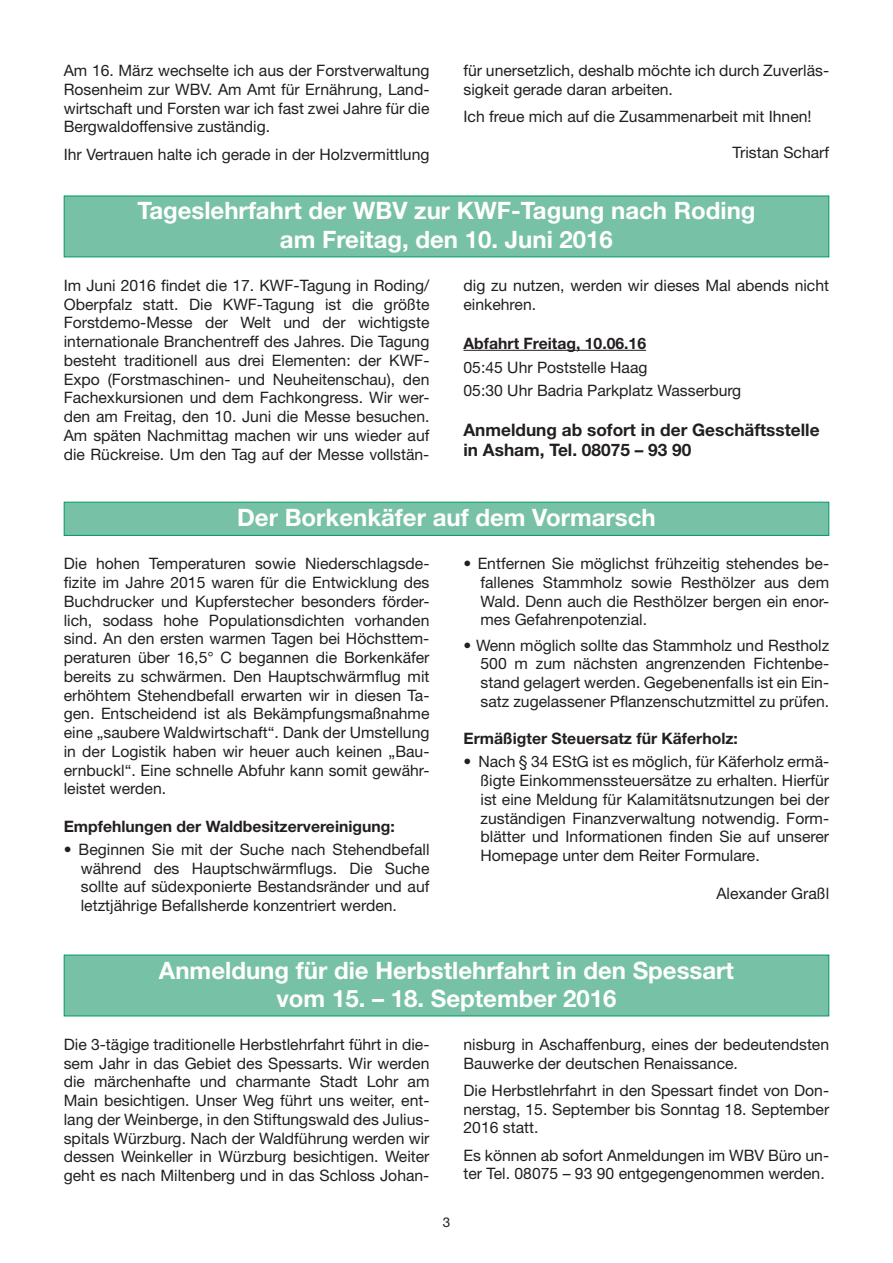
<style>
.page{position:relative;width:893px;height:1263px;background:#fff}
.page>*{position:absolute;margin:0;border:0;box-sizing:border-box;transform-origin:0 0}
.t1{font:700 24px/28.8px "Helvetica Neue";color:#fff;text-align:center}
.t2{font:700 17.25px/20.2px "Helvetica Neue";color:#231f20}
.t3{font:15.75px/18.8px "Helvetica Neue";color:#231f20;text-align:justify}
.t4{font:700 15.75px "Helvetica Neue";color:#231f20}
.t5{font:13.5px "Helvetica Neue";color:#231f20}
</style>
<div class="page">
<div style="left:64px;top:502px;width:765px;height:34px;background:#77c1a6;border:1px solid #009864"></div>
<div style="left:64px;top:955px;width:765px;height:61px;background:#77c1a6;border:1px solid #009864"></div>
<div style="left:64px;top:196px;width:765px;height:61px;background:#77c1a6;border:1px solid #009864"></div>
<hr style="left:463px;top:350px;width:183px;height:1px;background:#231f20">
<p class="t3" style="left:64px;top:61px;width:367px">Am 16. März wechselte ich aus der Forstverwaltung Rosenheim zur WBV. Am Amt für Ernährung, Land&shy;wirtschaft und Forsten war ich fast zwei Jahre für die Bergwaldoffensive zuständig.</p>
<p class="t3" style="left:64px;top:144px;width:367px">Ihr Vertrauen halte ich gerade in der Holzvermittlung</p>
<p class="t3" style="left:463px;top:61px;width:367px">für unersetzlich, deshalb möchte ich durch Zuverläs&shy;sigkeit gerade daran arbeiten.</p>
<p class="t3" style="left:463px;top:107px;width:350px">Ich freue mich auf die Zusammenarbeit mit Ihnen!</p>
<p class="t3" style="left:733px;top:142px;width:98px">Tristan Scharf</p>
<h1 class="t1" style="left:137px;top:196px;width:620px">Tageslehrfahrt der WBV zur KWF-Tagung nach Roding am Freitag, den 10. Juni 2016</h1>
<p class="t3" style="left:64px;top:276px;width:367px">Im Juni 2016 findet die 17. KWF-Tagung in Roding/ Oberpfalz statt. Die KWF-Tagung ist die größte Forstdemo-Messe der Welt und der wichtigste internationale Branchentreff des Jahres. Die Tagung besteht traditionell aus drei Elementen: der KWF-Expo (Forstmaschinen- und Neuheitenschau), den Fachexkursionen und dem Fachkongress. Wir wer&shy;den am Freitag, den 10. Juni die Messe besuchen.<br>Am späten Nachmittag machen wir uns wieder auf die Rückreise. Um den Tag auf der Messe vollstän-</p>
<p class="t3" style="left:463px;top:276px;width:367px">dig zu nutzen, werden wir dieses Mal abends nicht einkehren.</p>
<p class="t4" style="left:463px;top:333px;width:184px">Abfahrt Freitag, 10.06.16</p>
<p class="t3" style="left:463px;top:356px;width:279px;line-height:22.4px">05:45 Uhr Poststelle Haag<br>05:30 Uhr Badria Parkplatz Wasserburg</p>
<p class="t2" style="left:463px;top:419px;width:358px">Anmeldung ab sofort in der Geschäftsstelle in Asham, Tel. 08075 – 93 90</p>
<h1 class="t1" style="left:237px;top:502px;width:420px">Der Borkenkäfer auf dem Vormarsch</h1>
<p class="t3" style="left:64px;top:554px;width:367px">Die hohen Temperaturen sowie Niederschlagsde&shy;fizite im Jahre 2015 waren für die Entwicklung des Buchdrucker und Kupferstecher besonders förder&shy;lich, sodass hohe Populationsdichten vorhanden sind. An den ersten warmen Tagen bei Höchsttem&shy;peraturen über 16,5° C begannen die Borkenkäfer bereits zu schwärmen. Den Hauptschwärmflug mit erhöhtem Stehendbefall erwarten wir in diesen Ta&shy;gen. Entscheidend ist als Bekämpfungsmaßnahme eine „saubere Waldwirtschaft“. Dank der Umstellung in der Logistik haben wir heuer auch keinen „Bau&shy;ernbuckl“. Eine schnelle Abfuhr kann somit gewähr&shy;leistet werden.</p>
<p class="t4" style="left:64px;top:816px;width:332px">Empfehlungen der Waldbesitzervereinigung:</p>
<p class="t3" style="left:81px;top:840px;width:350px;text-indent:-17px">• Beginnen Sie mit der Suche nach Stehendbefall während des Hauptschwärmflugs. Die Suche sollte auf südexponierte Bestandsränder und auf letztjährige Befallsherde konzentriert werden.</p>
<p class="t3" style="left:480px;top:554px;width:350px;text-indent:-17px">• Entfernen Sie möglichst frühzeitig stehendes be&shy;fallenes Stammholz sowie Resthölzer aus dem Wald. Denn auch die Resthölzer bergen ein enor&shy;mes Gefahrenpotenzial.</p>
<p class="t3" style="left:480px;top:635px;width:350px;text-indent:-17px">• Wenn möglich sollte das Stammholz und Restholz 500 m zum nächsten angrenzenden Fichtenbe&shy;stand gelagert werden. Gegebenenfalls ist ein Ein&shy;satz zugelassener Pflanzenschutzmittel zu prüfen.</p>
<p class="t4" style="left:463px;top:729px;width:276px">Ermäßigter Steuersatz für Käferholz:</p>
<p class="t3" style="left:480px;top:752px;width:350px;text-indent:-17px">• Nach § 34 EStG ist es möglich, für Käferholz ermä&shy;ßigte Einkommenssteuersätze zu erhalten. Hierfür ist eine Meldung für Kalamitätsnutzungen bei der zuständigen Finanzverwaltung notwendig. Form&shy;blätter und Informationen finden Sie auf unserer Homepage unter dem Reiter Formulare.</p>
<p class="t3" style="left:716px;top:883px;width:114px">Alexander Graßl</p>
<h1 class="t1" style="left:159px;top:955px;width:577px">Anmeldung für die Herbstlehrfahrt in den Spessart vom 15. – 18. September 2016</h1>
<p class="t3" style="left:64px;top:1034px;width:367px">Die 3-tägige traditionelle Herbstlehrfahrt führt in die&shy;sem Jahr in das Gebiet des Spessarts. Wir werden die märchenhafte und charmante Stadt Lohr am Main besichtigen. Unser Weg führt uns weiter, ent&shy;lang der Weinberge, in den Stiftungswald des Julius&shy;spitals Würzburg. Nach der Waldführung werden wir dessen Weinkeller in Würzburg besichtigen. Weiter geht es nach Miltenberg und in das Schloss Johan-</p>
<p class="t3" style="left:463px;top:1034px;width:367px">nisburg in Aschaffenburg, eines der bedeutendsten<br>Bauwerke der deutschen Renaissance.</p>
<p class="t3" style="left:463px;top:1080px;width:367px">Die Herbstlehrfahrt in den Spessart findet von Don&shy;nerstag, 15. September bis Sonntag 18. September 2016 statt.</p>
<p class="t3" style="left:463px;top:1145px;width:367px">Es können ab sofort Anmeldungen im WBV Büro un&shy;ter Tel. 08075 – 93 90 entgegengenommen werden.</p>
<p class="t5" style="left:443px;top:1214px;width:9px">3</p>
</div>
